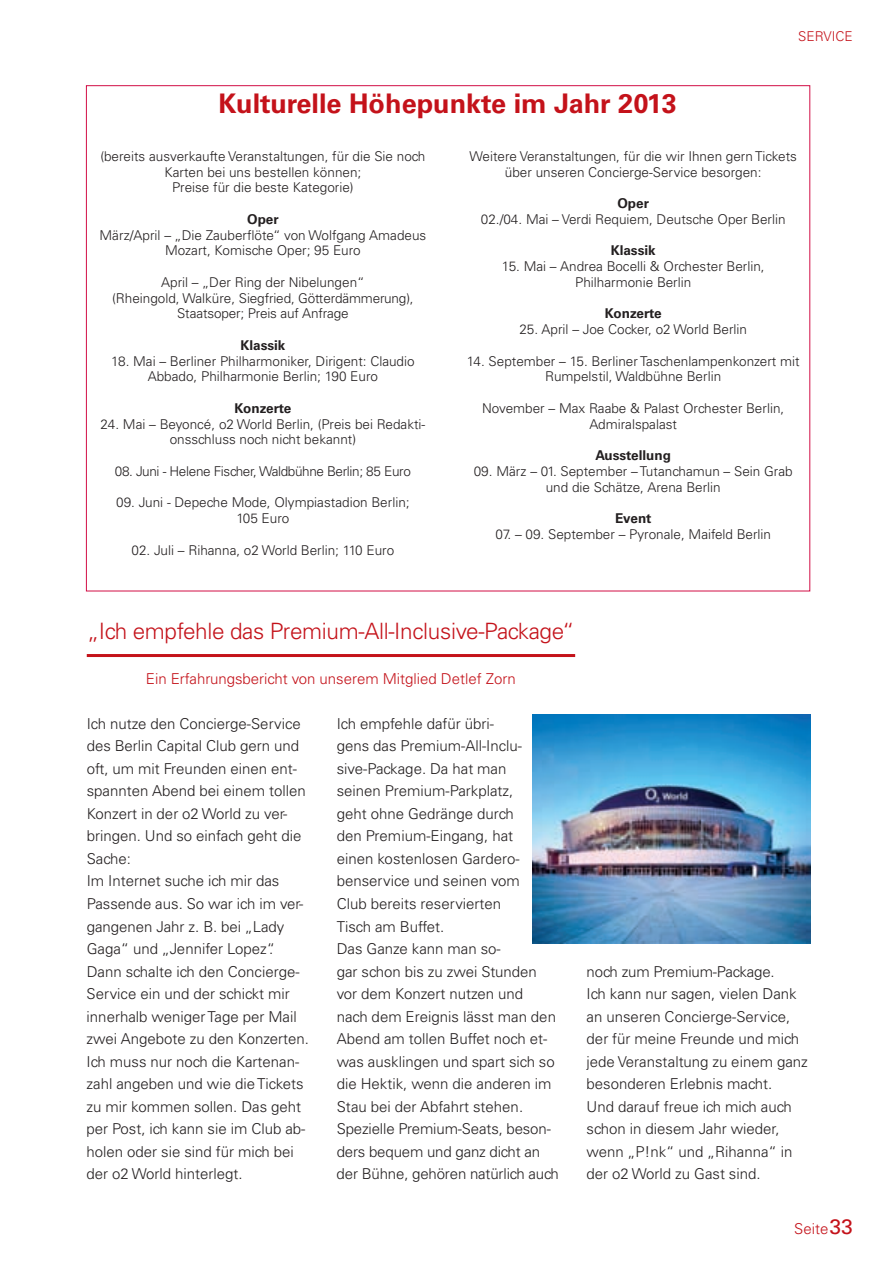
<style>
.page{position:relative;width:895px;height:1265px;background:#fff}
.page>*{position:absolute;margin:0;border:0;box-sizing:border-box;transform-origin:0 0}
.t1{font:700 27px "Univers LT";color:#c4121a}
.t2{font:300 22.5px "Univers LT";letter-spacing:-.015em;color:#c4121a}
.t3{font:300 15px/22.5px "Univers LT";color:#231f20}
.t4{font:300 15px "Univers LT";color:#c4121a}
.t5{font:300 13.5px/15.8px "Univers LT";color:#231f20;text-align:center}
.t6{font:700 13.5px "Univers LT";color:#231f20}
.t7{font:300 13.5px "Univers LT";letter-spacing:-.025em;color:#231f20}
.t8{font:300 13.5px "Univers LT";color:#c4121a}
.s1{font-weight:400;font-size:21px}
</style>
<div class="page">
<hr style="left:87px;top:654px;width:488px;height:3px;background:#c4121a">
<img style="left:532px;top:714px;width:278px;height:229px">
<h1 class="t1" style="left:218px;top:88px;width:459px">Kulturelle Höhepunkte im Jahr 2013</h1>
<p class="t8" style="left:798px;top:28px;width:56px">SErViCE</p>
<p class="t5" style="left:100px;top:148px;width:326px">(bereits ausverkaufte Veranstaltungen, für die Sie noch<br>Karten bei uns bestellen können;<br>Preise für die beste Kategorie)</p>
<p class="t6" style="left:247px;top:211px;width:33px">Oper</p>
<p class="t5" style="left:99px;top:227px;width:328px">März/april – „die Zauberflöte“ von Wolfgang amadeus<br>Mozart, Komische oper; 95 Euro</p>
<p class="t5" style="left:112px;top:274px;width:303px">april – „der ring der Nibelungen“<br>(rheingold, Walküre, Siegfried, Götterdämmerung),<br>Staatsoper; Preis auf anfrage</p>
<p class="t6" style="left:240px;top:337px;width:47px">Klassik</p>
<p class="t5" style="left:111px;top:353px;width:305px">18. Mai – Berliner Philharmoniker, dirigent: Claudio abbado, Philharmonie Berlin; 190 Euro</p>
<p class="t6" style="left:234px;top:400px;width:58px">Konzerte</p>
<p class="t5" style="left:100px;top:416px;width:326px">24. Mai – Beyoncé, o2 World Berlin, (Preis bei redakti&shy;onsschluss noch nicht bekannt)</p>
<p class="t7" style="left:115px;top:463px;width:297px">08. Juni - Helene Fischer, Waldbühne Berlin; 85 Euro</p>
<p class="t5" style="left:116px;top:495px;width:295px">09. Juni - depeche Mode, olympiastadion Berlin;<br>105 Euro</p>
<p class="t5" style="left:131px;top:542px;width:264px">02. Juli – rihanna, o2 World Berlin; 110 Euro</p>
<p class="t5" style="left:469px;top:148px;width:329px">Weitere Veranstaltungen, für die wir ihnen gern tickets über unseren Concierge-Service besorgen:</p>
<p class="t6" style="left:617px;top:195px;width:33px">Oper</p>
<p class="t5" style="left:481px;top:211px;width:306px">02./04. Mai – Verdi requiem, deutsche oper Berlin</p>
<p class="t6" style="left:610px;top:243px;width:47px">Klassik</p>
<p class="t5" style="left:501px;top:258px;width:264px">15. Mai – andrea Bocelli &amp; orchester Berlin,<br>Philharmonie Berlin</p>
<p class="t6" style="left:604px;top:306px;width:58px">Konzerte</p>
<p class="t5" style="left:519px;top:321px;width:229px">25. april – Joe Cocker, o2 World Berlin</p>
<p class="t5" style="left:466px;top:353px;width:334px">14. September – 15. Berliner taschenlampenkonzert mit rumpelstil, Waldbühne Berlin</p>
<p class="t5" style="left:482px;top:400px;width:303px">November – Max raabe &amp; Palast orchester Berlin, admiralspalast</p>
<p class="t6" style="left:595px;top:447px;width:77px">ausstellung</p>
<p class="t5" style="left:473px;top:463px;width:320px">09. März – 01. September – tutanchamun – Sein Grab und die Schätze, arena Berlin</p>
<p class="t6" style="left:615px;top:510px;width:38px">event</p>
<p class="t5" style="left:495px;top:526px;width:277px">07. – 09. September – Pyronale, Maifeld Berlin</p>
<h2 class="t2" style="left:87px;top:617px;width:489px">„ich empfehle das Premium-all-inclusive-Package“</h2>
<p class="t4" style="left:146px;top:669px;width:371px">Ein Erfahrungsbericht von unserem Mitglied detlef Zorn</p>
<p class="t3" style="left:86px;top:712px;width:224px">ich nutze den Concierge-Service des Berlin Capital Club gern und oft, um mit Freunden einen ent&shy;spannten abend bei einem tollen<br>Konzert in der o2 World zu ver&shy;bringen. Und so einfach geht die<br>Sache:<br>im internet suche ich mir das<br>Passende aus. So war ich im ver&shy;gangenen Jahr z. B. bei „lady<br>Gaga“ und „Jennifer lopez“. dann schalte ich den Concierge-<br>Service ein und der schickt mir innerhalb weniger tage per Mail zwei angebote zu den Konzerten. ich muss nur noch die Kartenan&shy;zahl angeben und wie die tickets zu mir kommen sollen. das geht per Post, ich kann sie im Club ab&shy;holen oder sie sind für mich bei der o2 World hinterlegt.</p>
<p class="t3" style="left:336px;top:712px;width:224px">ich empfehle dafür übri-<br>gens das Premium-all-inclu&shy;sive-Package. da hat man<br>seinen Premium-Parkplatz,<br>geht ohne Gedränge durch<br>den Premium-Eingang, hat<br>einen kostenlosen Gardero&shy;benservice und seinen vom<br>Club bereits reservierten<br>tisch am Buffet.<br>das Ganze kann man so-<br>gar schon bis zu zwei Stunden vor dem Konzert nutzen und<br>nach dem Ereignis lässt man den abend am tollen Buffet noch et&shy;was ausklingen und spart sich so die Hektik, wenn die anderen im<br>Stau bei der abfahrt stehen.<br>Spezielle Premium-Seats, beson&shy;ders bequem und ganz dicht an der Bühne, gehören natürlich auch</p>
<p class="t3" style="left:586px;top:960px;width:223px">noch zum Premium-Package.<br>ich kann nur sagen, vielen dank an unseren Concierge-Service, der für meine Freunde und mich jede Veranstaltung zu einem ganz besonderen Erlebnis macht.<br>Und darauf freue ich mich auch schon in diesem Jahr wieder, wenn „P!nk“ und „rihanna“ in der o2 World zu Gast sind.</p>
<p class="t4" style="left:794px;top:1219px;width:60px">Seite<span class="s1">33</span></p>
</div>
